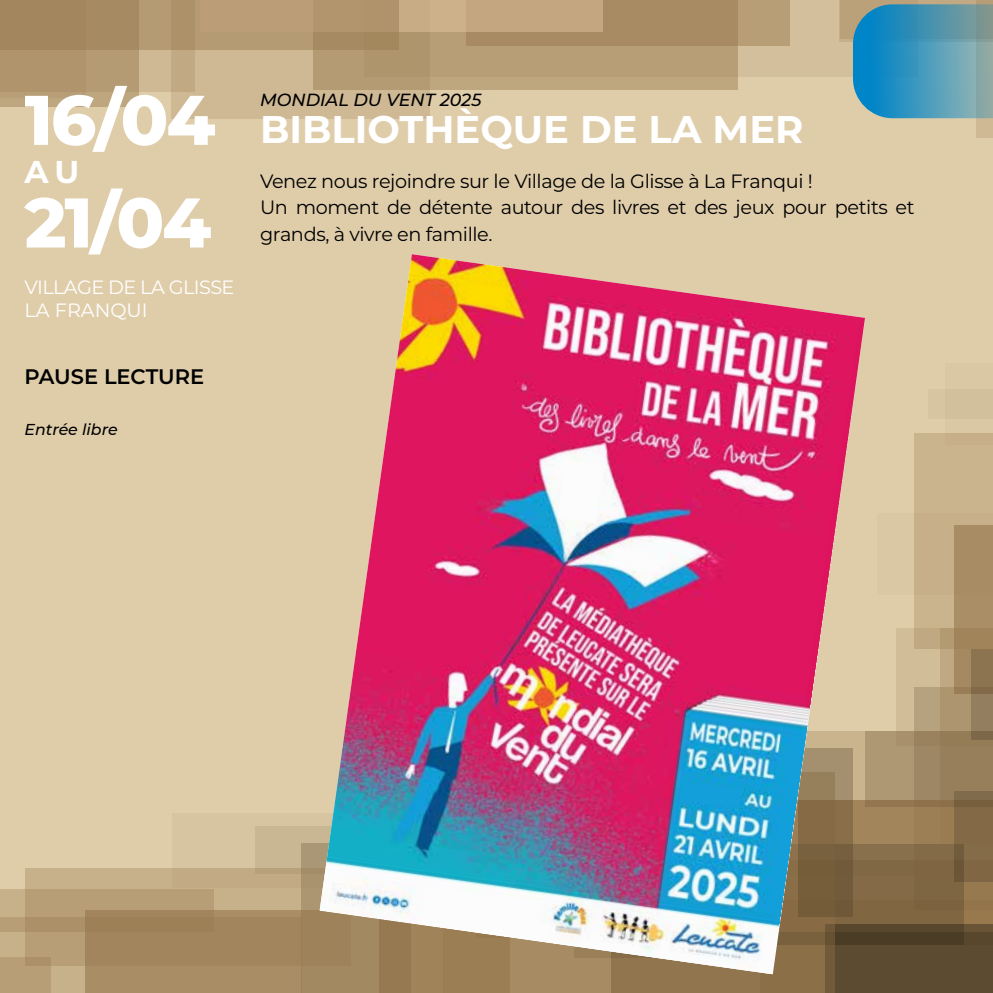
<style>
.page{position:relative;width:993px;height:993px;background:#fff}
.page>*{position:absolute;margin:0;border:0;box-sizing:border-box;transform-origin:0 0}
.t1{font:800 70px "Montserrat";letter-spacing:-.03em;color:#fff}
.t2{font:700 38.5px "Montserrat";color:#fff}
.t3{font:700 31.5px "Montserrat";color:#fff}
.t4{font:600 21px "Montserrat";color:#000}
.t5{font:19.25px/26.2px "Montserrat";letter-spacing:-.02em;color:#000}
.t6{font:19.25px/23.1px "Montserrat";letter-spacing:-.03em;color:#fff}
.t7{font:italic 500 17.5px "Montserrat";color:#000}
.t8{font:italic 500 15.75px "Montserrat";color:#000}
</style>
<div class="page">
<div style="left:0;top:0;width:992px;height:992px;background:#dfcdaa"></div>
<div style="left:975px;top:0;width:17px;height:138px;background:#ceb994"></div>
<div style="left:914px;top:433px;width:78px;height:215px;background:#cab48e"></div>
<div style="left:877px;top:513px;width:115px;height:82px;background:linear-gradient(to right,#dac7a3,#bfa780)"></div>
<div style="left:954px;top:525px;width:38px;height:168px;background:#a88c63"></div>
<svg style="left:896px;top:628px;width:75px;height:102px"></svg>
<svg style="left:945px;top:418px;width:47px;height:1px"></svg>
<div style="left:687px;top:800px;width:305px;height:144px;background:#9d7f56"></div>
<svg style="left:864px;top:730px;width:128px;height:76px;background:#a08965"></svg>
<div style="left:927px;top:389px;width:65px;height:29px;background:#d2bf9b"></div>
<div style="left:723px;top:844px;width:240px;height:100px;background:#806643"></div>
<div style="left:824px;top:923px;width:168px;height:69px;background:linear-gradient(to bottom,#55442b,#5e4d33)"></div>
<svg style="left:954px;top:790px;width:38px;height:91px;background:#7f6644"></svg>
<svg style="left:510px;top:973px;width:324px;height:19px;background:#957a52"></svg>
<svg style="left:138px;top:49px;width:34px;height:42px"></svg>
<div style="left:172px;top:0;width:257px;height:118px;background:linear-gradient(to right,#cbb691,#cfbb96)"></div>
<svg style="left:917px;top:0;width:75px;height:4px"></svg>
<div style="left:0;top:0;width:138px;height:107px;background:#b49b73"></div>
<div style="left:312px;top:0;width:425px;height:89px;background:#bea67f"></div>
<svg style="left:364px;top:0;width:553px;height:77px"></svg>
<div style="left:201px;top:0;width:402px;height:32px;background:#c4a680"></div>
<svg style="left:0;top:0;width:399px;height:49px"></svg>
<div style="left:85px;top:909px;width:425px;height:83px;background:#a18359"></div>
<svg style="left:0;top:931px;width:301px;height:61px;fill:#a98d64"></svg>
<svg style="left:25px;top:868px;width:294px;height:97px"></svg>
<svg style="left:0;top:889px;width:214px;height:42px;fill:#b79e76"></svg>
<svg style="left:172px;top:826px;width:147px;height:61px"></svg>
<svg style="left:971px;top:649px;width:21px;height:90px;background:#8c7655"></svg>
<svg style="left:852px;top:4px;width:140px;height:114px;background:#4c98b5"></svg>
<img style="left:319px;top:254px;width:545px;height:719px">
<h1 class="t1" style="left:25px;top:69px;width:192px">16/04</h1>
<h3 class="t3" style="left:25px;top:149px;width:56px">AU</h3>
<h1 class="t1" style="left:25px;top:171px;width:188px">21/04</h1>
<p class="t6" style="left:25px;top:274px;width:211px">VILLAGE DE LA GLISSE<br>LA FRANQUI</p>
<p class="t4" style="left:25px;top:361px;width:181px">PAUSE LECTURE</p>
<p class="t8" style="left:25px;top:418px;width:94px">Entrée libre</p>
<p class="t7" style="left:260px;top:88px;width:223px">MONDIAL DU VENT 2025</p>
<h2 class="t2" style="left:260px;top:102px;width:545px">BIBLIOTHÈQUE DE LA MER</h2>
<p class="t5" style="left:260px;top:167px;width:656px">Venez nous rejoindre sur le Village de la Glisse à La Franqui !<br>Un moment de détente autour des livres et des jeux pour petits et grands, à vivre en famille.</p>
</div>
